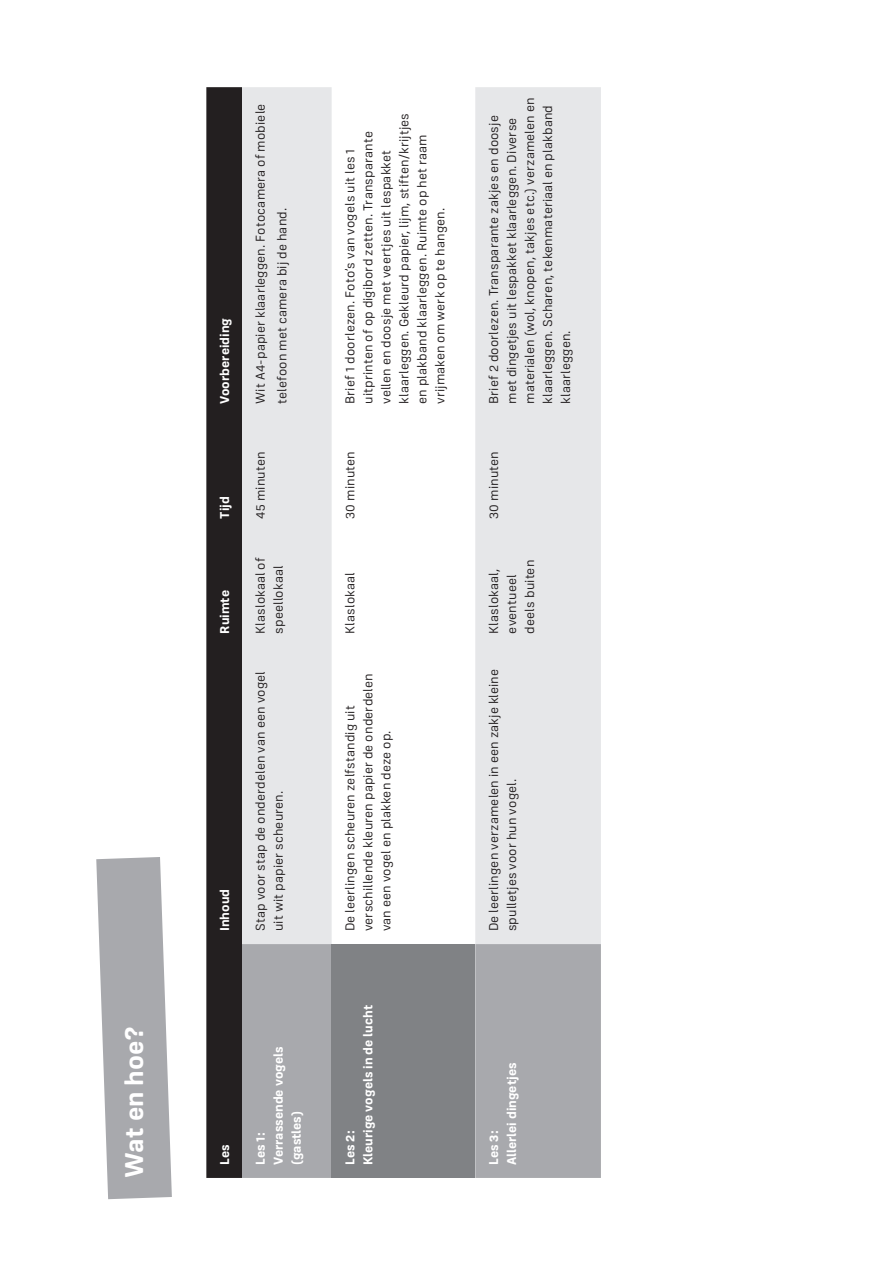
<style>
.page{position:relative;width:893px;height:1263px;background:#fff}
.page>*{position:absolute;margin:0;border:0;box-sizing:border-box;transform-origin:0 0}
.t1{font:700 27px "Frygia";color:#fff}
.t2{font:13.5px/18px "Frygia";letter-spacing:.01em;color:#231f20}
.t3{font:700 13.5px/18px "Frygia";color:#fff}
</style>
<div class="page">
<svg style="left:206px;top:87px;width:36px;height:1091px;background:#363233"></svg>
<div style="left:242px;top:944px;width:359px;height:234px;background:#a8a9ad"></div>
<svg style="left:242px;top:87px;width:359px;height:857px;fill:#e6e7e9"></svg>
<div style="left:332px;top:944px;width:143px;height:234px;background:#808285"></div>
<svg style="left:96px;top:857px;width:76px;height:342px"></svg>
<h1 class="t1" style="left:116px;top:1178px;width:154px;rotate:-90deg">Wat en hoe?</h1>
<p class="t3" style="left:215px;top:404px;width:88px;rotate:-90deg">Voorbereiding</p>
<p class="t3" style="left:215px;top:519px;width:24px;rotate:-90deg">Tijd</p>
<p class="t3" style="left:215px;top:634px;width:45px;rotate:-90deg">Ruimte</p>
<p class="t3" style="left:215px;top:931px;width:44px;rotate:-90deg">Inhoud</p>
<p class="t2" style="left:249px;top:404px;width:302px;line-height:21.6px;rotate:-90deg">Wit A4-papier klaarleggen. Fotocamera of mobiele telefoon met camera bij de hand.</p>
<p class="t2" style="left:251px;top:519px;width:69px;rotate:-90deg">45 minuten</p>
<p class="t2" style="left:251px;top:634px;width:78px;rotate:-90deg">Klaslokaal of speellokaal</p>
<p class="t2" style="left:251px;top:931px;width:261px;rotate:-90deg">Stap voor stap de onderdelen van een vogel uit wit papier scheuren.</p>
<p class="t3" style="left:215px;top:1165px;width:22px;rotate:-90deg">Les</p>
<p class="t3" style="left:251px;top:1165px;width:120px;rotate:-90deg">Les 1:<br>Verrassende vogels (gastles)</p>
<p class="t2" style="left:341px;top:404px;width:293px;rotate:-90deg">Brief 1 doorlezen. Foto’s van vogels uit les 1 uitprinten of op digibord zetten. Transparante vellen en doosje met veertjes uit lespakket klaarleggen. Gekleurd papier, lijm, stiften/krijtjes en plakband klaarleggen. Ruimte op het raam vrijmaken om werk op te hangen.</p>
<p class="t2" style="left:341px;top:519px;width:69px;rotate:-90deg">30 minuten</p>
<p class="t2" style="left:341px;top:634px;width:63px;rotate:-90deg">Klaslokaal</p>
<p class="t2" style="left:341px;top:931px;width:259px;rotate:-90deg">De leerlingen scheuren zelfstandig uit verschillende kleuren papier de onderdelen van een vogel en plakken deze op.</p>
<p class="t3" style="left:341px;top:1165px;width:162px;rotate:-90deg">Les 2:<br>Kleurige vogels in de lucht</p>
<p class="t2" style="left:484px;top:404px;width:308px;rotate:-90deg">Brief 2 doorlezen. Transparante zakjes en doosje met dingetjes uit lespakket klaarleggen. Diverse materialen (wol, knopen, takjes etc.) verzamelen en klaarleggen. Scharen, tekenmateriaal en plakband klaarleggen.</p>
<p class="t2" style="left:484px;top:519px;width:69px;rotate:-90deg">30 minuten</p>
<p class="t2" style="left:484px;top:634px;width:75px;rotate:-90deg">Klaslokaal, eventueel deels buiten</p>
<p class="t2" style="left:484px;top:931px;width:264px;rotate:-90deg">De leerlingen verzamelen in een zakje kleine spulletjes voor hun vogel.</p>
<p class="t3" style="left:484px;top:1165px;width:104px;rotate:-90deg">Les 3:<br>Allerlei dingetjes</p>
</div>
